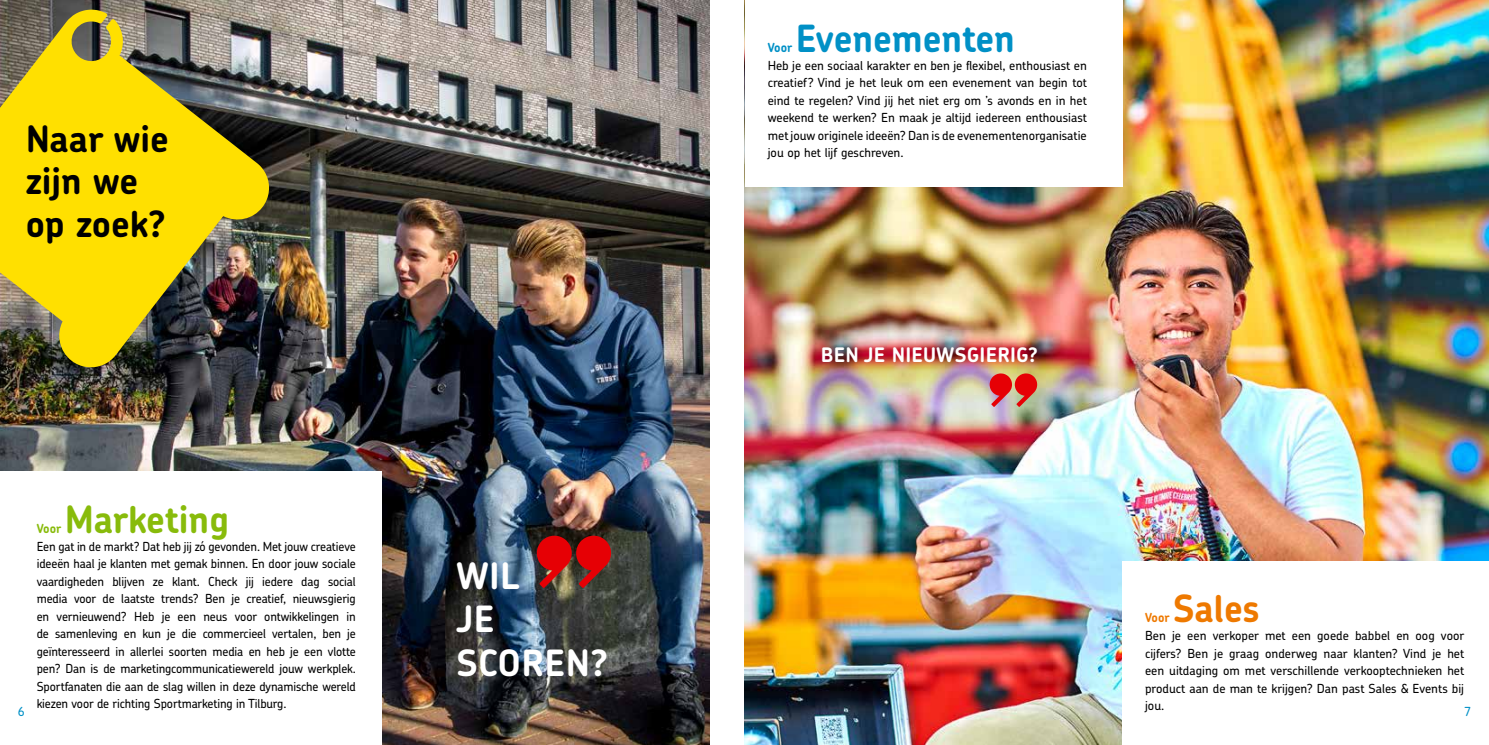
<style>
.page{position:relative;width:1489px;height:745px;background:#fff}
.page>*{position:absolute;margin:0;border:0;box-sizing:border-box;transform-origin:0 0}
.t1{font:700 37.5px "Chevin Std";color:#0090c6}
.t2{font:700 37.5px "Chevin Std";color:#88bb0b}
.t3{font:700 37.5px "Chevin Std";color:#ee7900}
.t4{font:700 36.25px/42.5px "Chevin Std";color:#000}
.t5{font:700 36.25px/43.5px "Chevin Std";letter-spacing:.015em;color:#fff}
.t6{font:700 20px "Chevin Std";letter-spacing:.015em;color:#fff}
.t7{font:500 12.5px/17.5px "Chevin Std";color:#000;text-align:justify}
.t8{font:700 12.5px "Chevin Std";color:#88bb0b}
.t9{font:700 12.5px "Chevin Std";color:#0090c6}
.t10{font:700 12.5px "Chevin Std";color:#ee7900}
.t11{font:500 12.5px "Chevin Std";color:#0090c6}
</style>
<div class="page">
<img style="left:0;top:0;width:709px;height:744px">
<img style="left:745px;top:0;width:743px;height:744px">
<div style="left:0;top:471px;width:381px;height:273px;background:#fff"></div>
<img style="left:0;top:10px;width:269px;height:357px">
<svg style="left:989px;top:373px;width:48px;height:33px;background:#d7534b"></svg>
<div style="left:745px;top:0;width:377px;height:186px;background:#fff"></div>
<svg style="left:537px;top:535px;width:74px;height:52px;background:#a11c18"></svg>
<div style="left:1122px;top:561px;width:366px;height:183px;background:#fff"></div>
<h2 class="t4" style="left:26px;top:117px;width:145px">Naar wie zijn we op zoek?</h2>
<h1 class="t1" style="left:795px;top:14px;width:221px">Evenementen</h1>
<p class="t7" style="left:767px;top:56px;width:321px">Heb je een sociaal karakter en ben je flexibel, enthousiast en creatief? Vind je het leuk om een evenement van begin tot eind te regelen? Vind jij het niet erg om ’s avonds en in het weekend te werken? En maak je altijd iedereen enthousiast met jouw originele ideeën? Dan is de evenementenorganisatie jou op het lijf geschreven.</p>
<p class="t9" style="left:767px;top:39px;width:26px">Voor</p>
<h3 class="t6" style="left:820px;top:341px;width:219px">BEN JE NIEUWSGIERIG?</h3>
<h1 class="t2" style="left:65px;top:494px;width:166px">Marketing</h1>
<p class="t7" style="left:37px;top:536px;width:320px">Een gat in de markt? Dat heb jij zó gevonden. Met jouw creatieve ideeën haal je klanten met gemak binnen. En door jouw sociale vaardigheden blijven ze klant. Check jij iedere dag social media voor de laatste trends? Ben je creatief, nieuwsgierig en vernieuwend? Heb je een neus voor ontwikkelingen in de samenleving en kun je die commercieel vertalen, ben je geïnteresseerd in allerlei soorten media en heb je een vlotte pen? Dan is de marketingcommunicatiewereld jouw werkplek.<br>Sportfanaten die aan de slag willen in deze dynamische wereld kiezen voor de richting Sportmarketing in Tilburg.</p>
<p class="t8" style="left:37px;top:520px;width:26px">Voor</p>
<h2 class="t5" style="left:456px;top:553px;width:153px">WIL<br>JE<br>SCOREN?</h2>
<h1 class="t3" style="left:1173px;top:584px;width:88px">Sales</h1>
<p class="t7" style="left:1144px;top:626px;width:321px">Ben je een verkoper met een goede babbel en oog voor cijfers? Ben je graag onderweg naar klanten? Vind je het een uitdaging om met verschillende verkooptechnieken het product aan de man te krijgen? Dan past Sales &amp; Events bij jou.</p>
<p class="t10" style="left:1144px;top:609px;width:26px">Voor</p>
<p class="t11" style="left:18px;top:703px;width:9px">6</p>
<p class="t11" style="left:1463px;top:703px;width:8px">7</p>
</div>
